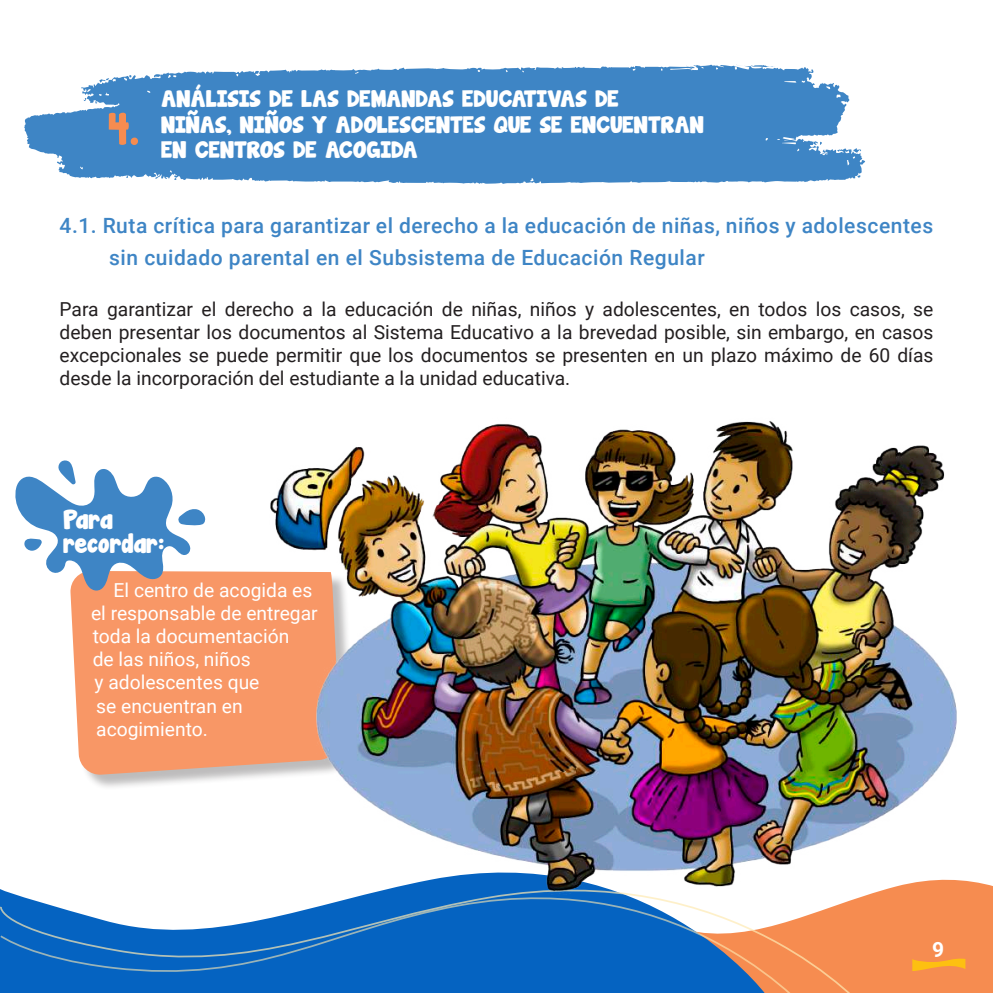
<style>
.page{position:relative;width:993px;height:993px;background:#fff}
.page>*{position:absolute;margin:0;border:0;box-sizing:border-box;transform-origin:0 0}
.t1{font:24.5px/24.5px "Janda Manatee Solid";color:#fff}
.t2{font:500 21px/31.5px "Roboto";letter-spacing:.025em;color:#3e85c5}
.t3{font:21px/25.2px "Janda Manatee Solid";color:#fff}
.t4{font:700 21px "Roboto";color:#fff}
.t5{font:19.25px/23.1px "Roboto";color:#231f20;text-align:justify}
.t6{font:19.25px/23.1px "Roboto";color:#fff}
</style>
<div class="page">
<div style="left:868px;top:884px;width:124px;height:108px;background:#f68c50"></div>
<svg style="left:0;top:889px;width:868px;height:103px"></svg>
<svg style="left:0;top:895px;width:816px;height:97px;background:#3578bf"></svg>
<svg style="left:912px;top:957px;width:53px;height:13px"></svg>
<svg style="left:24px;top:65px;width:840px;height:119px;background:#5996cd"></svg>
<svg style="left:852px;top:148px;width:8px;height:5px"></svg>
<svg style="left:154px;top:74px;width:6px;height:4px"></svg>
<svg style="left:753px;top:65px;width:22px;height:2px"></svg>
<svg style="left:813px;top:141px;width:8px;height:4px"></svg>
<svg style="left:83px;top:98px;width:4px;height:3px"></svg>
<svg style="left:99px;top:78px;width:10px;height:5px"></svg>
<svg style="left:109px;top:113px;width:29px;height:32px"></svg>
<div style="left:72px;top:572px;width:284px;height:218px;background:#231f20;opacity:.3"></div>
<div style="left:70px;top:571px;width:180px;height:204px;background:#f89766"></div>
<svg style="left:15px;top:460px;width:190px;height:130px"></svg>
<img style="left:250px;top:421px;width:734px;height:498px">
<p class="t3" style="left:161px;top:87px;width:544px">ANÁLISIS DE LAS DEMANDAS EDUCATIVAS DE<br>NIÑAS, NIÑOS Y ADOLESCENTES QUE SE ENCUENTRAN<br>EN CENTROS DE ACOGIDA</p>
<p class="t2" style="left:109px;top:209px;width:825px;text-indent:-50px">4.1. Ruta crítica para garantizar el derecho a la educación de niñas, niños y adolescentes sin cuidado parental en el Subsistema de Educación Regular</p>
<p class="t5" style="left:60px;top:297px;width:875px">Para garantizar el derecho a la educación de niñas, niños y adolescentes, en todos los casos, se deben presentar los documentos al Sistema Educativo a la brevedad posible, sin embargo, en casos excepcionales se puede permitir que los documentos se presenten en un plazo máximo de 60 días desde la incorporación del estudiante a la unidad educativa.</p>
<p class="t1" style="left:63px;top:507px;width:103px">Para recordar:</p>
<p class="t6" style="left:91px;top:577px;width:228px;text-indent:23px">El centro de acogida es el responsable de entregar toda la documentación<br>de las niños, niños<br>y adolescentes que<br>se encuentran en acogimiento.</p>
<p class="t4" style="left:931px;top:934px;width:14px">9</p>
</div>
